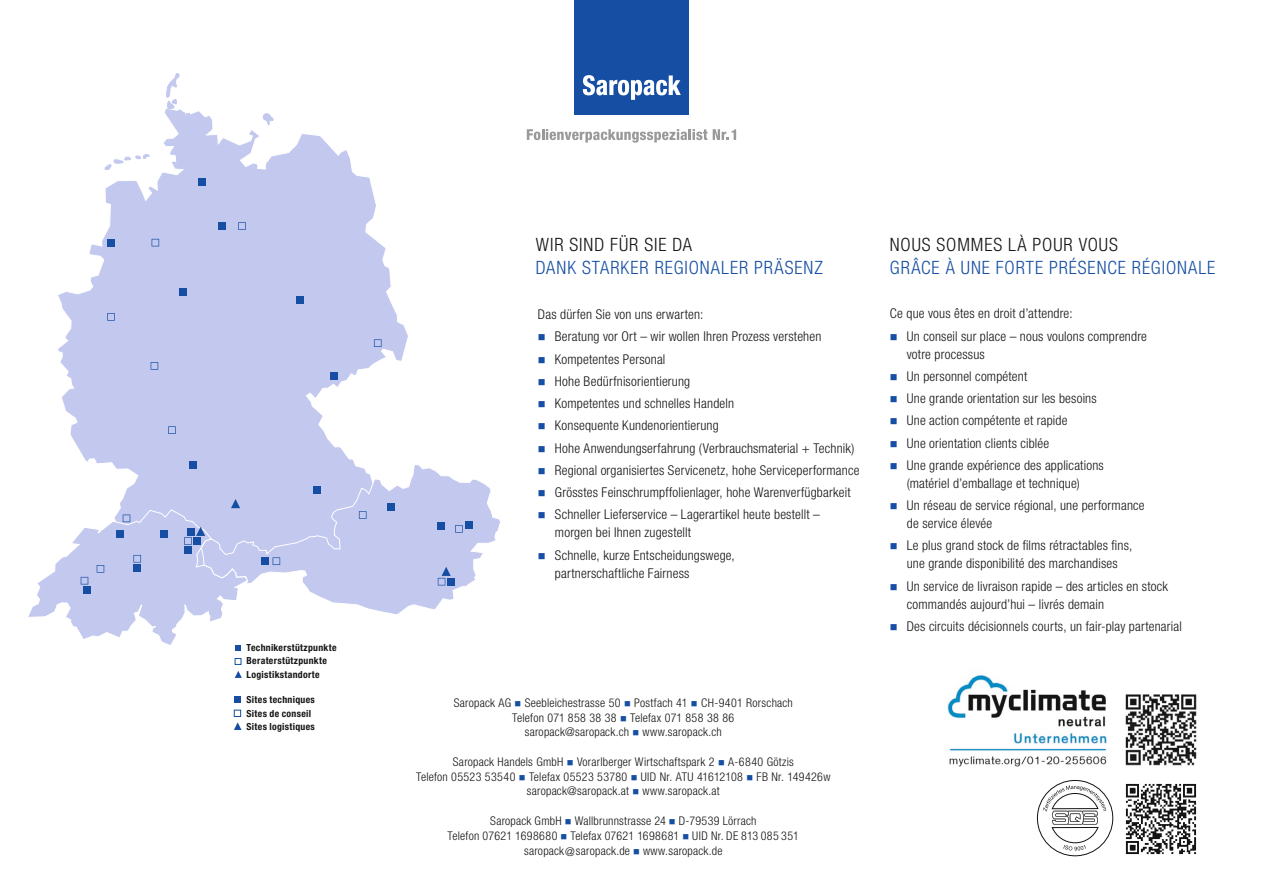
<style>
.page{position:relative;width:1263px;height:893px;background:#fff}
.page>*{position:absolute;margin:0;border:0;box-sizing:border-box;transform-origin:0 0}
.t1{font:300 condensed 18.3px "Helvetica Neue LT Std";letter-spacing:.05em;color:#154ea3}
.t2{font:300 condensed 18.3px "Helvetica Neue LT Std";letter-spacing:.05em;color:#131413}
.t3{font:300 condensed 13.5px/22.2px "Helvetica Neue LT Std";letter-spacing:.015em;color:#131413}
.t4{font:300 condensed 12px/14.5px "Helvetica Neue LT Std";letter-spacing:.02em;color:#131413;text-align:center}
.t5{font:700 condensed 9.75px/13.5px "Helvetica Neue LT Std";letter-spacing:.03em;color:#131413}
.s1{color:#154ea3}
</style>
<div class="page">
<div style="left:235px;top:658px;width:6px;height:7px;border:1px solid #154ea3"></div>
<svg style="left:235px;top:671px;width:7px;height:7px"></svg>
<svg style="left:234px;top:697px;width:6px;height:6px"></svg>
<div style="left:234px;top:710px;width:7px;height:7px;border:1px solid #154ea3"></div>
<svg style="left:234px;top:722px;width:8px;height:8px"></svg>
<div style="left:574px;top:0;width:115px;height:115px;background:#154ea3"></div>
<svg style="left:583px;top:75px;width:98px;height:25px"></svg>
<svg style="left:527px;top:129px;width:180px;height:14px"></svg>
<svg style="left:713px;top:129px;width:23px;height:11px"></svg>
<div style="left:1037px;top:780px;width:76px;height:76px;border:1px solid #131413;border-radius:50%"></div>
<svg style="left:1043px;top:785px;width:63px;height:66px"></svg>
<img style="left:1125px;top:783px;width:72px;height:72px">
<svg style="left:58px;top:109px;width:350px;height:390px"></svg>
<svg style="left:201px;top:463px;width:299px;height:151px"></svg>
<svg style="left:273px;top:557px;width:7px;height:8px"></svg>
<svg style="left:28px;top:499px;width:220px;height:152px"></svg>
<div style="left:160px;top:530px;width:8px;height:7px;background:#154ea3"></div>
<div style="left:387px;top:503px;width:8px;height:8px;background:#154ea3"></div>
<div style="left:465px;top:521px;width:8px;height:8px;background:#154ea3"></div>
<div style="left:437px;top:522px;width:8px;height:8px;background:#154ea3"></div>
<div style="left:447px;top:578px;width:8px;height:7px;background:#154ea3"></div>
<div style="left:187px;top:528px;width:8px;height:8px;background:#154ea3"></div>
<div style="left:184px;top:546px;width:8px;height:8px;background:#154ea3"></div>
<div style="left:189px;top:461px;width:7px;height:8px;background:#154ea3"></div>
<div style="left:296px;top:296px;width:8px;height:8px;background:#154ea3"></div>
<div style="left:330px;top:372px;width:7px;height:7px;background:#154ea3"></div>
<div style="left:218px;top:222px;width:7px;height:8px;background:#154ea3"></div>
<div style="left:198px;top:178px;width:8px;height:8px;background:#154ea3"></div>
<div style="left:179px;top:289px;width:7px;height:7px;background:#154ea3"></div>
<div style="left:193px;top:537px;width:8px;height:8px;background:#154ea3"></div>
<div style="left:262px;top:557px;width:7px;height:8px;background:#154ea3"></div>
<svg style="left:455px;top:525px;width:8px;height:8px"></svg>
<svg style="left:359px;top:511px;width:7px;height:8px"></svg>
<svg style="left:438px;top:567px;width:13px;height:18px"></svg>
<div style="left:313px;top:486px;width:7px;height:8px;background:#154ea3"></div>
<svg style="left:168px;top:426px;width:8px;height:8px"></svg>
<svg style="left:151px;top:362px;width:7px;height:8px"></svg>
<svg style="left:104px;top:154px;width:46px;height:22px"></svg>
<svg style="left:263px;top:113px;width:11px;height:13px"></svg>
<svg style="left:166px;top:73px;width:24px;height:45px"></svg>
<svg style="left:107px;top:313px;width:8px;height:8px"></svg>
<svg style="left:374px;top:339px;width:8px;height:8px"></svg>
<svg style="left:238px;top:222px;width:8px;height:8px"></svg>
<div style="left:107px;top:239px;width:8px;height:7px;background:#154ea3"></div>
<svg style="left:152px;top:239px;width:7px;height:7px"></svg>
<img style="left:947px;top:675px;width:250px;height:92px">
<p class="t5" style="left:247px;top:641px;width:92px">Technikerstützpunkte<br>Beraterstützpunkte<br>Logistikstandorte</p>
<p class="t5" style="left:247px;top:693px;width:70px">Sites techniques<br>Sites de conseil<br>Sites logistiques</p>
<h1 class="t2" style="left:536px;top:234px;width:158px">WIR SIND FÜR SIE DA</h1>
<h1 class="t1" style="left:536px;top:257px;width:288px">DANK STARKER REGIONALER PRÄSENZ</h1>
<p class="t3" style="left:555px;top:303px;width:306px;text-indent:-17px">Das dürfen Sie von uns erwarten:<br>Beratung vor Ort – wir wollen Ihren Prozess verstehen Kompetentes Personal<br>Hohe Bedürfnisorientierung<br>Kompetentes und schnelles Handeln<br>Konsequente Kundenorientierung<br>Hohe Anwendungserfahrung (Verbrauchsmaterial + Technik)<br>Regional organisiertes Servicenetz, hohe Serviceperformance Grösstes Feinschrumpffolienlager, hohe Warenverfügbarkeit Schneller Lieferservice – Lagerartikel heute bestellt –</p>
<p class="t3" style="left:555px;top:521px;width:181px">morgen bei Ihnen zugestellt<br>Schnelle, kurze Entscheidungswege,</p>
<p class="t3" style="left:555px;top:562px;width:136px">partnerschaftliche Fairness</p>
<p class="t4" style="left:454px;top:695px;width:341px">Saropack AG <span class="s1">■</span> Seebleichestrasse 50 <span class="s1">■</span> Postfach 41 <span class="s1">■</span> CH-9401 Rorschach<br>Telefon 071 858 38 38 <span class="s1">■</span> Telefax 071 858 38 86<br>saropack@saropack.ch <span class="s1">■</span> www.saropack.ch</p>
<p class="t4" style="left:416px;top:754px;width:416px">Saropack Handels GmbH <span class="s1">■</span> Vorarlberger Wirtschaftspark 2 <span class="s1">■</span> A-6840 Götzis<br>Telefon 05523 53540 <span class="s1">■</span> Telefax 05523 53780 <span class="s1">■</span> UID Nr. ATU 41612108 <span class="s1">■</span> FB Nr. 149426w saropack@saropack.at <span class="s1">■</span> www.saropack.at</p>
<p class="t4" style="left:448px;top:814px;width:353px">Saropack GmbH <span class="s1">■</span> Wallbrunnstrasse 24 <span class="s1">■</span> D-79539 Lörrach<br>Telefon 07621 1698680 <span class="s1">■</span> Telefax 07621 1698681 <span class="s1">■</span> UID Nr. DE 813 085 351 saropack@saropack.de <span class="s1">■</span> www.saropack.de</p>
<h1 class="t2" style="left:890px;top:234px;width:230px">NOUS SOMMES LÀ POUR VOUS</h1>
<h1 class="t1" style="left:890px;top:257px;width:327px">GRÂCE À UNE FORTE PRÉSENCE RÉGIONALE</h1>
<p class="t3" style="left:907px;top:302px;width:242px;text-indent:-17px">Ce que vous êtes en droit d’attendre:<br>Un conseil sur place – nous voulons comprendre</p>
<p class="t3" style="left:907px;top:343px;width:199px">votre processus<br>Un personnel compétent<br>Une grande orientation sur les besoins<br>Une action compétente et rapide<br>Une orientation clients ciblée<br>Une grande expérience des applications</p>
<p class="t3" style="left:907px;top:472px;width:239px">(matériel d’emballage et technique)<br>Un réseau de service régional, une performance</p>
<p class="t3" style="left:907px;top:512px;width:227px">de service élevée<br>Le plus grand stock de films rétractables fins,</p>
<p class="t3" style="left:907px;top:552px;width:263px">une grande disponibilité des marchandises<br>Un service de livraison rapide – des articles en stock</p>
<p class="t3" style="left:907px;top:593px;width:277px">commandés aujourd’hui – livrés demain<br>Des circuits décisionnels courts, un fair-play partenarial</p>
</div>
